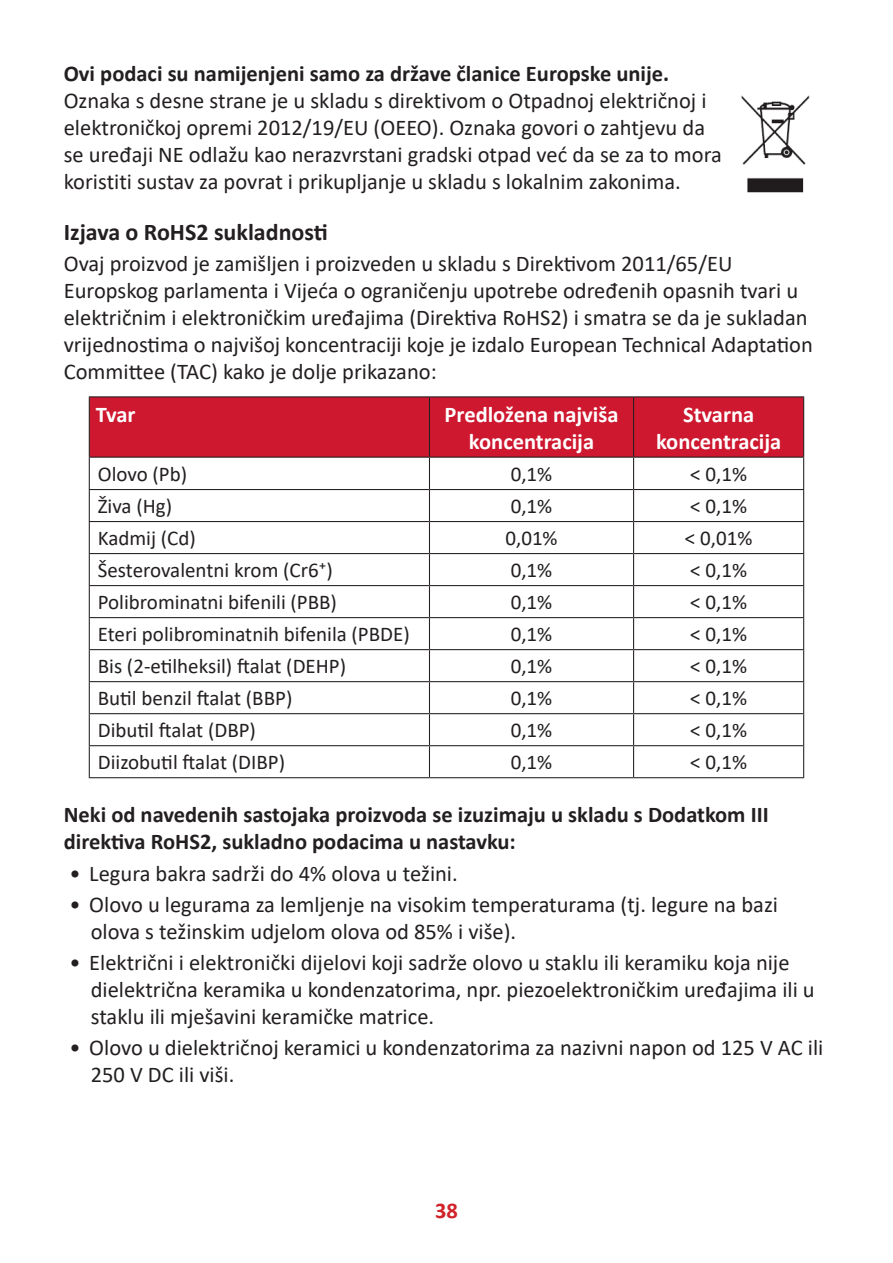
<style>
.page{position:relative;width:893px;height:1263px;background:#fff}
.page>*{position:absolute;margin:0;border:0;box-sizing:border-box;transform-origin:0 0}
.t1{font:700 24px "Calibri";color:#231f20}
.t2{font:22.5px/27px "Calibri";color:#231f20}
.t3{font:700 22.5px/27px "Calibri";color:#231f20}
.t4{font:700 22.5px/27px "Calibri";color:#fff;text-align:center}
.t5{font:700 22.5px "Calibri";color:#d1232a}
.t6{font:21px "Calibri";color:#231f20}
</style>
<div class="page">
<img style="left:741px;top:95px;width:69px;height:98px">
<div style="left:90px;top:397px;width:713px;height:60px;background:#ce182f"></div>
<hr style="left:89px;top:396px;width:340px;height:1px;background:#231f20">
<hr style="left:89px;top:397px;width:1px;height:60px;background:#231f20">
<hr style="left:429px;top:396px;width:205px;height:1px;background:#231f20">
<hr style="left:429px;top:397px;width:1px;height:60px;background:#231f20">
<hr style="left:634px;top:396px;width:170px;height:1px;background:#231f20">
<hr style="left:633px;top:397px;width:1px;height:60px;background:#231f20">
<hr style="left:803px;top:397px;width:1px;height:60px;background:#231f20">
<hr style="left:89px;top:457px;width:340px;height:1px;background:#231f20">
<hr style="left:89px;top:458px;width:1px;height:31px;background:#231f20">
<hr style="left:429px;top:457px;width:205px;height:1px;background:#231f20">
<hr style="left:429px;top:458px;width:1px;height:31px;background:#231f20">
<hr style="left:634px;top:457px;width:170px;height:1px;background:#231f20">
<hr style="left:633px;top:458px;width:1px;height:31px;background:#231f20">
<hr style="left:803px;top:458px;width:1px;height:31px;background:#231f20">
<hr style="left:89px;top:489px;width:340px;height:1px;background:#231f20">
<hr style="left:89px;top:490px;width:1px;height:31px;background:#231f20">
<hr style="left:429px;top:489px;width:205px;height:1px;background:#231f20">
<hr style="left:429px;top:490px;width:1px;height:31px;background:#231f20">
<hr style="left:634px;top:489px;width:170px;height:1px;background:#231f20">
<hr style="left:633px;top:490px;width:1px;height:31px;background:#231f20">
<hr style="left:803px;top:490px;width:1px;height:31px;background:#231f20">
<hr style="left:89px;top:521px;width:340px;height:1px;background:#231f20">
<hr style="left:89px;top:522px;width:1px;height:31px;background:#231f20">
<hr style="left:429px;top:521px;width:205px;height:1px;background:#231f20">
<hr style="left:429px;top:522px;width:1px;height:31px;background:#231f20">
<hr style="left:634px;top:521px;width:170px;height:1px;background:#231f20">
<hr style="left:633px;top:522px;width:1px;height:31px;background:#231f20">
<hr style="left:803px;top:522px;width:1px;height:31px;background:#231f20">
<hr style="left:89px;top:553px;width:340px;height:1px;background:#231f20">
<hr style="left:89px;top:554px;width:1px;height:31px;background:#231f20">
<hr style="left:429px;top:553px;width:205px;height:1px;background:#231f20">
<hr style="left:429px;top:554px;width:1px;height:31px;background:#231f20">
<hr style="left:634px;top:553px;width:170px;height:1px;background:#231f20">
<hr style="left:633px;top:554px;width:1px;height:31px;background:#231f20">
<hr style="left:803px;top:554px;width:1px;height:31px;background:#231f20">
<hr style="left:89px;top:585px;width:340px;height:1px;background:#231f20">
<hr style="left:89px;top:586px;width:1px;height:31px;background:#231f20">
<hr style="left:429px;top:585px;width:205px;height:1px;background:#231f20">
<hr style="left:429px;top:586px;width:1px;height:31px;background:#231f20">
<hr style="left:634px;top:585px;width:170px;height:1px;background:#231f20">
<hr style="left:633px;top:586px;width:1px;height:31px;background:#231f20">
<hr style="left:803px;top:586px;width:1px;height:31px;background:#231f20">
<hr style="left:89px;top:617px;width:340px;height:1px;background:#231f20">
<hr style="left:89px;top:618px;width:1px;height:31px;background:#231f20">
<hr style="left:429px;top:617px;width:205px;height:1px;background:#231f20">
<hr style="left:429px;top:618px;width:1px;height:31px;background:#231f20">
<hr style="left:634px;top:617px;width:170px;height:1px;background:#231f20">
<hr style="left:633px;top:618px;width:1px;height:31px;background:#231f20">
<hr style="left:803px;top:618px;width:1px;height:31px;background:#231f20">
<hr style="left:89px;top:649px;width:340px;height:1px;background:#231f20">
<hr style="left:89px;top:650px;width:1px;height:31px;background:#231f20">
<hr style="left:429px;top:649px;width:205px;height:1px;background:#231f20">
<hr style="left:429px;top:650px;width:1px;height:31px;background:#231f20">
<hr style="left:634px;top:649px;width:170px;height:1px;background:#231f20">
<hr style="left:633px;top:650px;width:1px;height:31px;background:#231f20">
<hr style="left:803px;top:650px;width:1px;height:31px;background:#231f20">
<hr style="left:89px;top:681px;width:340px;height:1px;background:#231f20">
<hr style="left:89px;top:682px;width:1px;height:31px;background:#231f20">
<hr style="left:429px;top:681px;width:205px;height:1px;background:#231f20">
<hr style="left:429px;top:682px;width:1px;height:31px;background:#231f20">
<hr style="left:634px;top:681px;width:170px;height:1px;background:#231f20">
<hr style="left:633px;top:682px;width:1px;height:31px;background:#231f20">
<hr style="left:803px;top:682px;width:1px;height:31px;background:#231f20">
<hr style="left:89px;top:713px;width:340px;height:1px;background:#231f20">
<hr style="left:89px;top:714px;width:1px;height:31px;background:#231f20">
<hr style="left:429px;top:713px;width:205px;height:1px;background:#231f20">
<hr style="left:429px;top:714px;width:1px;height:31px;background:#231f20">
<hr style="left:634px;top:713px;width:170px;height:1px;background:#231f20">
<hr style="left:633px;top:714px;width:1px;height:31px;background:#231f20">
<hr style="left:803px;top:714px;width:1px;height:31px;background:#231f20">
<hr style="left:89px;top:745px;width:340px;height:1px;background:#231f20">
<hr style="left:89px;top:746px;width:1px;height:31px;background:#231f20">
<hr style="left:429px;top:745px;width:205px;height:1px;background:#231f20">
<hr style="left:429px;top:746px;width:1px;height:31px;background:#231f20">
<hr style="left:634px;top:745px;width:170px;height:1px;background:#231f20">
<hr style="left:633px;top:746px;width:1px;height:31px;background:#231f20">
<hr style="left:803px;top:746px;width:1px;height:31px;background:#231f20">
<hr style="left:89px;top:777px;width:340px;height:1px;background:#231f20">
<hr style="left:429px;top:777px;width:205px;height:1px;background:#231f20">
<hr style="left:634px;top:777px;width:170px;height:1px;background:#231f20">
<p class="t3" style="left:64px;top:59px;width:607px">Ovi podaci su namijenjeni samo za države članice Europske unije.</p>
<p class="t2" style="left:64px;top:86px;width:660px">Oznaka s desne strane je u skladu s direktivom o Otpadnoj električnoj i elektroničkoj opremi 2012/19/EU (OEEO). Oznaka govori o zahtjevu da se uređaji NE odlažu kao nerazvrstani gradski otpad već da se za to mora koristiti sustav za povrat i prikupljanje u skladu s lokalnim zakonima.</p>
<p class="t1" style="left:64px;top:215px;width:265px">Izjava o RoHS2 sukladnosti</p>
<p class="t2" style="left:64px;top:250px;width:751px">Ovaj proizvod je zamišljen i proizveden u skladu s Direktivom 2011/65/EU Europskog parlamenta i Vijeća o ograničenju upotrebe određenih opasnih tvari u električnim i elektroničkim uređajima (Direktiva RoHS2) i smatra se da je sukladan vrijednostima o najvišoj koncentraciji koje je izdalo European Technical Adaptation Committee (TAC) kako je dolje prikazano:</p>
<p class="t4" style="left:96px;top:400px;width:41px">Tvar</p>
<p class="t4" style="left:445px;top:400px;width:175px">Predložena najviša koncentracija</p>
<p class="t4" style="left:656px;top:400px;width:127px">Stvarna koncentracija</p>
<p class="t6" style="left:98px;top:459px;width:91px">Olovo (Pb)</p>
<p class="t6" style="left:511px;top:459px;width:43px">0,1%</p>
<p class="t6" style="left:690px;top:459px;width:58px">&lt; 0,1%</p>
<p class="t6" style="left:98px;top:491px;width:76px">Živa (Hg)</p>
<p class="t6" style="left:511px;top:491px;width:43px">0,1%</p>
<p class="t6" style="left:690px;top:491px;width:58px">&lt; 0,1%</p>
<p class="t6" style="left:98px;top:523px;width:99px">Kadmij (Cd)</p>
<p class="t6" style="left:505px;top:523px;width:54px">0,01%</p>
<p class="t6" style="left:685px;top:523px;width:69px">&lt; 0,01%</p>
<p class="t6" style="left:98px;top:556px;width:236px">Šesterovalentni krom (Cr6⁺)</p>
<p class="t6" style="left:511px;top:556px;width:43px">0,1%</p>
<p class="t6" style="left:690px;top:556px;width:58px">&lt; 0,1%</p>
<p class="t6" style="left:98px;top:588px;width:241px">Polibrominatni bifenili (PBB)</p>
<p class="t6" style="left:511px;top:588px;width:43px">0,1%</p>
<p class="t6" style="left:690px;top:588px;width:58px">&lt; 0,1%</p>
<p class="t6" style="left:98px;top:620px;width:313px">Eteri polibrominatnih bifenila (PBDE)</p>
<p class="t6" style="left:511px;top:620px;width:43px">0,1%</p>
<p class="t6" style="left:690px;top:620px;width:58px">&lt; 0,1%</p>
<p class="t6" style="left:98px;top:652px;width:250px">Bis (2-etilheksil) ftalat (DEHP)</p>
<p class="t6" style="left:511px;top:652px;width:43px">0,1%</p>
<p class="t6" style="left:690px;top:652px;width:58px">&lt; 0,1%</p>
<p class="t6" style="left:98px;top:684px;width:196px">Butil benzil ftalat (BBP)</p>
<p class="t6" style="left:511px;top:684px;width:43px">0,1%</p>
<p class="t6" style="left:690px;top:684px;width:58px">&lt; 0,1%</p>
<p class="t6" style="left:98px;top:716px;width:160px">Dibutil ftalat (DBP)</p>
<p class="t6" style="left:511px;top:716px;width:43px">0,1%</p>
<p class="t6" style="left:690px;top:716px;width:58px">&lt; 0,1%</p>
<p class="t6" style="left:98px;top:748px;width:189px">Diizobutil ftalat (DIBP)</p>
<p class="t6" style="left:511px;top:748px;width:43px">0,1%</p>
<p class="t6" style="left:690px;top:748px;width:58px">&lt; 0,1%</p>
<p class="t3" style="left:64px;top:801px;width:706px">Neki od navedenih sastojaka proizvoda se izuzimaju u skladu s Dodatkom III direktiva RoHS2, sukladno podacima u nastavku:</p>
<p class="t2" style="left:70px;top:859px;width:390px">• Legura bakra sadrži do 4% olova u težini.</p>
<p class="t2" style="left:91px;top:890px;width:689px;text-indent:-21px">• Olovo u legurama za lemljenje na visokim temperaturama (tj. legure na bazi olova s težinskim udjelom olova od 85% i više).</p>
<p class="t2" style="left:91px;top:948px;width:725px;text-indent:-21px">• Električni i elektronički dijelovi koji sadrže olovo u staklu ili keramiku koja nije dielektrična keramika u kondenzatorima, npr. piezoelektroničkim uređajima ili u staklu ili mješavini keramičke matrice.</p>
<p class="t2" style="left:91px;top:1034px;width:734px;text-indent:-21px">• Olovo u dielektričnoj keramici u kondenzatorima za nazivni napon od 125 V AC ili<br>250 V DC ili viši.</p>
<p class="t5" style="left:435px;top:1194px;width:24px">38</p>
</div>
